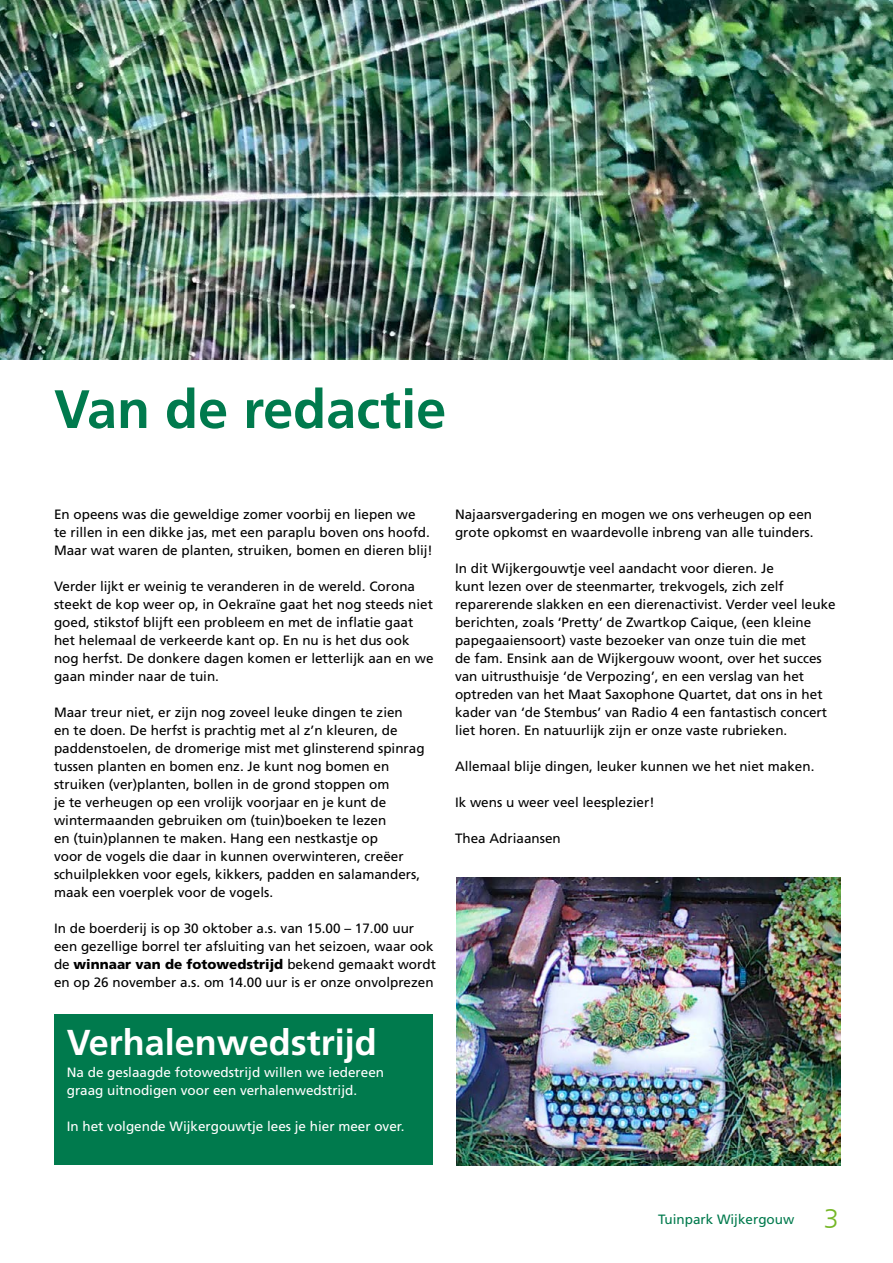
<style>
.page{position:relative;width:893px;height:1263px;background:#fff}
.page>*{position:absolute;margin:0;border:0;box-sizing:border-box;transform-origin:0 0}
.t1{font:700 54px "Frutiger";color:#007a4d}
.t2{font:700 36px "Frutiger";color:#fff}
.t3{font:13.5px/18px "Frutiger";color:#000}
.t4{font:13.5px/18px "Frutiger";color:#fff}
.t5{font:13.5px "Frutiger";color:#007a4d}
.s1{font-weight:900}
.s2{font-weight:300;font-size:27px;color:#75b726}
</style>
<div class="page">
<img style="left:0;top:0;width:893px;height:359px">
<img style="left:456px;top:877px;width:384px;height:288px">
<div style="left:54px;top:1014px;width:379px;height:151px;background:#007a4d"></div>
<h1 class="t1" style="left:54px;top:377px;width:394px">Van de redactie</h1>
<p class="t3" style="left:54px;top:505px;width:380px">En opeens was die geweldige zomer voorbij en liepen we<br>te rillen in een dikke jas, met een paraplu boven ons hoofd.<br>Maar wat waren de planten, struiken, bomen en dieren blij!</p>
<p class="t3" style="left:54px;top:577px;width:381px">Verder lijkt er weinig te veranderen in de wereld. Corona steekt de kop weer op, in Oekraïne gaat het nog steeds niet goed, stikstof blijft een probleem en met de inflatie gaat het helemaal de verkeerde kant op. En nu is het dus ook nog herfst. De donkere dagen komen er letterlijk aan en we gaan minder naar de tuin.</p>
<p class="t3" style="left:54px;top:703px;width:372px">Maar treur niet, er zijn nog zoveel leuke dingen te zien<br>en te doen. De herfst is prachtig met al z’n kleuren, de paddenstoelen, de dromerige mist met glinsterend spinrag tussen planten en bomen enz. Je kunt nog bomen en struiken (ver)planten, bollen in de grond stoppen om<br>je te verheugen op een vrolijk voorjaar en je kunt de wintermaanden gebruiken om (tuin)boeken te lezen<br>en (tuin)plannen te maken. Hang een nestkastje op<br>voor de vogels die daar in kunnen overwinteren, creëer schuilplekken voor egels, kikkers, padden en salamanders, maak een voerplek voor de vogels.</p>
<p class="t3" style="left:54px;top:919px;width:383px">In de boerderij is op 30 oktober a.s. van 15.00 – 17.00 uur een gezellige borrel ter afsluiting van het seizoen, waar ook de <span class="s1">winnaar van de fotowedstrijd</span> bekend gemaakt wordt en op 26 november a.s. om 14.00 uur is er onze onvolprezen</p>
<h2 class="t2" style="left:67px;top:1021px;width:312px">Verhalenwedstrijd</h2>
<p class="t4" style="left:67px;top:1063px;width:319px">Na de geslaagde fotowedstrijd willen we iedereen graag uitnodigen voor een verhalenwedstrijd.</p>
<p class="t4" style="left:67px;top:1117px;width:339px">In het volgende Wijkergouwtje lees je hier meer over.</p>
<p class="t3" style="left:455px;top:505px;width:360px">Najaarsvergadering en mogen we ons verheugen op een grote opkomst en waardevolle inbreng van alle tuinders.</p>
<p class="t3" style="left:455px;top:559px;width:382px">In dit Wijkergouwtje veel aandacht voor dieren. Je<br>kunt lezen over de steenmarter, trekvogels, zich zelf reparerende slakken en een dierenactivist. Verder veel leuke berichten, zoals ‘Pretty’ de Zwartkop Caique, (een kleine papegaaiensoort) vaste bezoeker van onze tuin die met<br>de fam. Ensink aan de Wijkergouw woont, over het succes van uitrusthuisje ‘de Verpozing’, en een verslag van het optreden van het Maat Saxophone Quartet, dat ons in het kader van ‘de Stembus’ van Radio 4 een fantastisch concert liet horen. En natuurlijk zijn er onze vaste rubrieken.</p>
<p class="t3" style="left:455px;top:757px;width:361px">Allemaal blije dingen, leuker kunnen we het niet maken.</p>
<p class="t3" style="left:455px;top:793px;width:201px">Ik wens u weer veel leesplezier!</p>
<p class="t3" style="left:455px;top:829px;width:107px">Thea Adriaansen</p>
<p class="t5" style="left:658px;top:1211px;width:182px">Tuinpark Wijkergouw <span class="s2">3</span></p>
</div>
